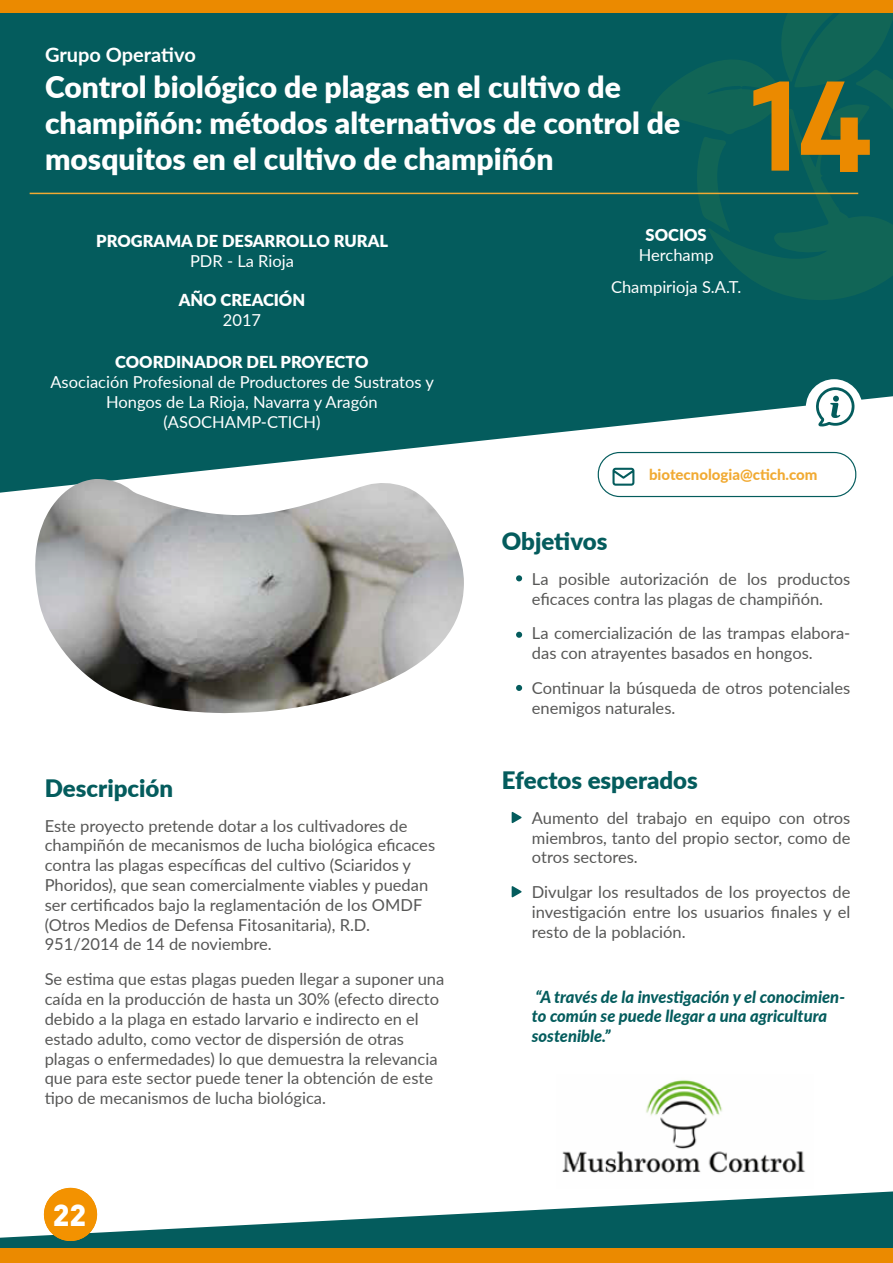
<style>
.page{position:relative;width:893px;height:1263px;background:#fff}
.page>*{position:absolute;margin:0;border:0;box-sizing:border-box;transform-origin:0 0}
.t1{font:700 135px "Coversans";color:#eb8a00}
.t2{font:900 30px/36px "Lato";color:#fff}
.t3{font:900 30px "DIN Pro";color:#fff}
.t4{font:900 24px "Lato";color:#045c5d}
.t5{font:700 19.95px "Lato";letter-spacing:-.005em;color:#fff}
.t6{font:16.5px/19.8px "Lato";color:#575756}
.t7{font:16.5px/19.8px "Lato";color:#fff;text-align:center}
.t8{font:italic 800 16.5px/19.8px "Lato";color:#045c5d}
.t9{font:900 16.5px "Lato";color:#fff}
.t10{font:800 15px "Lato";color:#f1aa33}
</style>
<div class="page">
<svg style="left:0;top:13px;width:893px;height:480px;background:#1d6c6d"></svg>
<svg style="left:651px;top:13px;width:242px;height:287px;background:#095f5a"></svg>
<hr style="left:30px;top:193px;width:828px;height:1px;background:#f1aa33">
<div style="left:806px;top:379px;width:56px;height:57px;background:#fff;border-radius:50%"></div>
<svg style="left:816px;top:387px;width:38px;height:39px"></svg>
<svg style="left:512px;top:812px;width:10px;height:11px"></svg>
<svg style="left:512px;top:886px;width:10px;height:11px"></svg>
<svg style="left:0;top:1190px;width:893px;height:58px;fill:#045c5d"></svg>
<div style="left:0;top:1248px;width:893px;height:15px;background:#eb8a00"></div>
<div style="left:0;top:0;width:893px;height:13px;background:#eb8a00"></div>
<svg style="left:516px;top:632px;width:6px;height:6px"></svg>
<svg style="left:516px;top:685px;width:6px;height:6px"></svg>
<svg style="left:516px;top:575px;width:6px;height:6px"></svg>
<svg style="left:612px;top:468px;width:22px;height:18px"></svg>
<div style="left:598px;top:452px;width:258px;height:45px;border:1px solid #045c5d;border-radius:21px"></div>
<img style="left:33px;top:479px;width:431px;height:234px">
<img style="left:562px;top:1080px;width:244px;height:93px">
<div style="left:44px;top:1188px;width:53px;height:53px;background:#f39200;border-radius:50%"></div>
<p class="t5" style="left:45px;top:40px;width:152px">Grupo Operativo</p>
<h2 class="t2" style="left:45px;top:68px;width:637px">Control biológico de plagas en el cultivo de champiñón: métodos alternativos de control de mosquitos en el cultivo de champiñón</h2>
<h1 class="t1" style="left:751px;top:48px;width:123px">14</h1>
<p class="t9" style="left:96px;top:228px;width:293px">PROGRAMA DE DESARROLLO RURAL</p>
<p class="t7" style="left:190px;top:250px;width:105px">PDR - La Rioja</p>
<p class="t9" style="left:179px;top:288px;width:128px">AÑO CREACIÓN</p>
<p class="t7" style="left:223px;top:309px;width:40px">2017</p>
<p class="t9" style="left:115px;top:350px;width:255px">COORDINADOR DEL PROYECTO</p>
<p class="t7" style="left:50px;top:371px;width:385px">Asociación Profesional de Productores de Sustratos y<br>Hongos de La Rioja, Navarra y Aragón (ASOCHAMP-CTICH)</p>
<p class="t9" style="left:646px;top:223px;width:63px">SOCIOS</p>
<p class="t7" style="left:611px;top:238px;width:132px;line-height:31.8px">Herchamp<br>Champirioja S.A.T.</p>
<p class="t10" style="left:649px;top:463px;width:170px">biotecnologia@ctich.com</p>
<h3 class="t4" style="left:45px;top:770px;width:130px">Descripción</h3>
<p class="t6" style="left:45px;top:815px;width:392px">Este proyecto pretende dotar a los cultivadores de champiñón de mecanismos de lucha biológica eficaces contra las plagas específicas del cultivo (Sciaridos y Phoridos), que sean comercialmente viables y puedan ser certificados bajo la reglamentación de los OMDF (Otros Medios de Defensa Fitosanitaria), R.D.<br>951/2014 de 14 de noviembre.</p>
<p class="t6" style="left:45px;top:969px;width:401px">Se estima que estas plagas pueden llegar a suponer una caída en la producción de hasta un 30% (efecto directo debido a la plaga en estado larvario e indirecto en el estado adulto, como vector de dispersión de otras plagas o enfermedades) lo que demuestra la relevancia que para este sector puede tener la obtención de este tipo de mecanismos de lucha biológica.</p>
<h2 class="t3" style="left:53px;top:1195px;width:35px">22</h2>
<h3 class="t4" style="left:502px;top:523px;width:107px">Objetivos</h3>
<p class="t6" style="left:532px;top:568px;width:320px">La posible autorización de los productos eficaces contra las plagas de champiñón.</p>
<p class="t6" style="left:532px;top:623px;width:320px">La comercialización de las trampas elabora&shy;das con atrayentes basados en hongos.</p>
<p class="t6" style="left:532px;top:677px;width:320px">Continuar la búsqueda de otros potenciales enemigos naturales.</p>
<h3 class="t4" style="left:502px;top:762px;width:198px">Efectos esperados</h3>
<p class="t6" style="left:532px;top:807px;width:320px;text-align:justify">Aumento del trabajo en equipo con otros miembros, tanto del propio sector, como de otros sectores.</p>
<p class="t6" style="left:532px;top:881px;width:320px;text-align:justify">Divulgar los resultados de los proyectos de investigación entre los usuarios finales y el resto de la población.</p>
<p class="t8" style="left:532px;top:986px;width:315px">“A través de la investigación y el conocimien&shy;to común se puede llegar a una agricultura sostenible.”</p>
</div>
